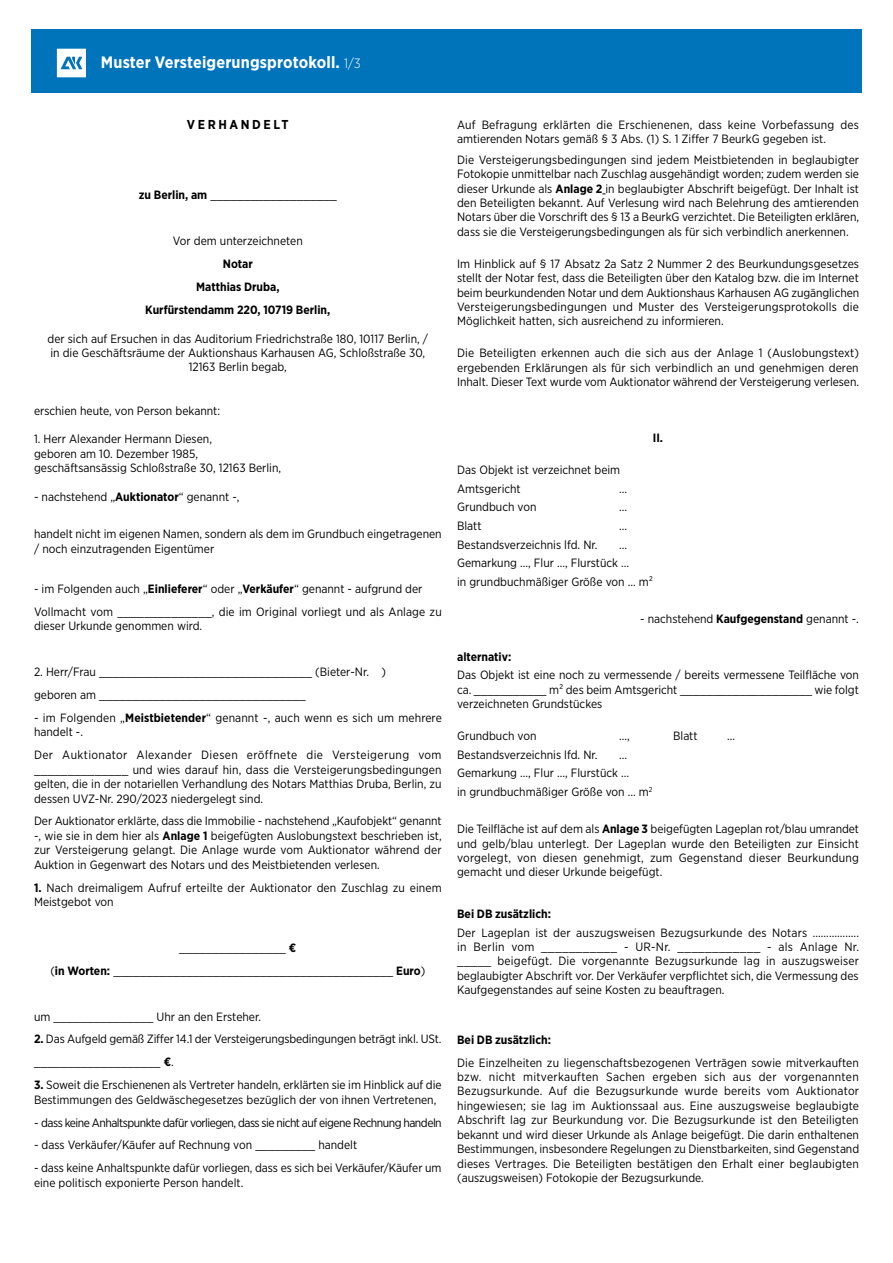
<style>
.page{position:relative;width:893px;height:1263px;background:#fff}
.page>*{position:absolute;margin:0;border:0;box-sizing:border-box;transform-origin:0 0}
.t1{font:700 16.5px "Gotham Narrow";letter-spacing:.01em;color:#fff}
.t2{font:700 12.9px "Gotham Narrow";letter-spacing:.2em;color:#000}
.t3{font:12px/14.4px "Gotham Narrow";color:#000}
.t4{font:700 12px/23px "Gotham Narrow";color:#000;text-align:center}
.t5{font:12px "Gotham Narrow";letter-spacing:-.04em;color:#000}
.s1{font-weight:300;font-size:13.5px}
.s2{font-weight:700}
</style>
<div class="page">
<div style="left:31px;top:30px;width:831px;height:63px;background:#0074bb"></div>
<svg style="left:57px;top:49px;width:29px;height:28px"></svg>
<h1 class="t1" style="left:101px;top:52px;width:262px">Muster Versteigerungsprotokoll. <span class="s1">1/3</span></h1>
<p class="t2" style="left:187px;top:117px;width:103px">VERHANDELT</p>
<p class="t3" style="left:139px;top:188px;width:200px"><span class="s2">zu Berlin, am</span> ___________________</p>
<p class="t3" style="left:173px;top:233px;width:131px">Vor dem unterzeichneten</p>
<p class="t4" style="left:145px;top:252px;width:187px">Notar<br>Matthias Druba,<br>Kurfürstendamm 220, 10719 Berlin,</p>
<p class="t3" style="left:48px;top:331px;width:382px;text-align:center">der sich auf Ersuchen in das Auditorium Friedrichstraße 180, 10117 Berlin, / in die Geschäftsräume der Auktionshaus Karhausen AG, Schloßstraße 30,<br>12163 Berlin begab,</p>
<p class="t3" style="left:34px;top:403px;width:188px">erschien heute, von Person bekannt:</p>
<p class="t3" style="left:34px;top:432px;width:249px">1. Herr Alexander Hermann Diesen,<br>geboren am 10. Dezember 1985, geschäftsansässig Schloßstraße 30, 12163 Berlin,</p>
<p class="t3" style="left:34px;top:489px;width:207px">- nachstehend „<span class="s2">Auktionator</span>“ genannt -,</p>
<p class="t3" style="left:34px;top:527px;width:409px">handelt nicht im eigenen Namen, sondern als dem im Grundbuch eingetragenen / noch einzutragenden Eigentümer</p>
<p class="t3" style="left:34px;top:577px;width:409px;line-height:23px">- im Folgenden auch „<span class="s2">Einlieferer</span>“ oder „<span class="s2">Verkäufer</span>“ genannt - aufgrund der<br>Vollmacht vom ______________, die im Original vorliegt und als Anlage zu</p>
<p class="t3" style="left:34px;top:619px;width:170px">dieser Urkunde genommen wird.</p>
<p class="t3" style="left:34px;top:660px;width:354px;line-height:23px">2. Herr/Frau ________________________________ (Bieter-Nr. ) geboren am _______________________________</p>
<p class="t3" style="left:34px;top:710px;width:409px">- im Folgenden „<span class="s2">Meistbietender</span>“ genannt -, auch wenn es sich um mehrere handelt -.</p>
<p class="t3" style="left:34px;top:748px;width:409px;text-align:justify">Der Auktionator Alexander Diesen eröffnete die Versteigerung vom ______________ und wies darauf hin, dass die Versteigerungsbedingungen gelten, die in der notariellen Verhandlung des Notars Matthias Druba, Berlin, zu dessen UVZ-Nr. 290/2023 niedergelegt sind.</p>
<p class="t3" style="left:34px;top:814px;width:409px;text-align:justify">Der Auktionator erklärte, dass die Immobilie - nachstehend „Kaufobjekt“ genannt -, wie sie in dem hier als <span class="s2">Anlage 1</span> beigefügten Auslobungstext beschrieben ist, zur Versteigerung gelangt. Die Anlage wurde vom Auktionator während der Auktion in Gegenwart des Notars und des Meistbietenden verlesen.</p>
<p class="t3" style="left:34px;top:880px;width:409px"><span class="s2">1.</span> Nach dreimaligem Aufruf erteilte der Auktionator den Zuschlag zu einem<br>Meistgebot von</p>
<p class="t3" style="left:50px;top:936px;width:376px;line-height:23px;text-align:center">________________ <span class="s2">€<br></span>(<span class="s2">in Worten:</span> __________________________________________ <span class="s2">Euro</span>)</p>
<p class="t3" style="left:34px;top:1009px;width:229px">um _______________ Uhr an den Ersteher.</p>
<p class="t3" style="left:34px;top:1027px;width:409px;line-height:23px"><span class="s2">2.</span> Das Aufgeld gemäß Ziffer 14.1 der Versteigerungsbedingungen beträgt inkl. USt. ___________________ <span class="s2">€</span>.</p>
<p class="t3" style="left:34px;top:1077px;width:409px"><span class="s2">3.</span> Soweit die Erschienenen als Vertreter handeln, erklärten sie im Hinblick auf die<br>Bestimmungen des Geldwäschegesetzes bezüglich der von ihnen Vertretenen,</p>
<p class="t5" style="left:34px;top:1115px;width:409px">- dass keine Anhaltspunkte dafür vorliegen, dass sie nicht auf eigene Rechnung handeln</p>
<p class="t3" style="left:34px;top:1138px;width:325px">- dass Verkäufer/Käufer auf Rechnung von _________ handelt</p>
<p class="t3" style="left:34px;top:1161px;width:409px">- dass keine Anhaltspunkte dafür vorliegen, dass es sich bei Verkäufer/Käufer um eine politisch exponierte Person handelt.</p>
<p class="t3" style="left:457px;top:117px;width:403px">Auf Befragung erklärten die Erschienenen, dass keine Vorbefassung des amtierenden Notars gemäß § 3 Abs. (1) S. 1 Ziffer 7 BeurkG gegeben ist.</p>
<p class="t3" style="left:457px;top:152px;width:404px;text-align:justify">Die Versteigerungsbedingungen sind jedem Meistbietenden in beglaubigter Fotokopie unmittelbar nach Zuschlag ausgehändigt worden; zudem werden sie dieser Urkunde als <span class="s2">Anlage 2</span> in beglaubigter Abschrift beigefügt. Der Inhalt ist den Beteiligten bekannt. Auf Verlesung wird nach Belehrung des amtierenden Notars über die Vorschrift des § 13 a BeurkG verzichtet. Die Beteiligten erklären, dass sie die Versteigerungsbedingungen als für sich verbindlich anerkennen.</p>
<p class="t3" style="left:457px;top:256px;width:404px;text-align:justify">Im Hinblick auf § 17 Absatz 2a Satz 2 Nummer 2 des Beurkundungsgesetzes stellt der Notar fest, dass die Beteiligten über den Katalog bzw. die im Internet beim beurkundenden Notar und dem Auktionshaus Karhausen AG zugänglichen Versteigerungsbedingungen und Muster des Versteigerungsprotokolls die Möglichkeit hatten, sich ausreichend zu informieren.</p>
<p class="t3" style="left:457px;top:346px;width:403px;text-align:justify">Die Beteiligten erkennen auch die sich aus der Anlage 1 (Auslobungstext) ergebenden Erklärungen als für sich verbindlich an und genehmigen deren Inhalt. Dieser Text wurde vom Auktionator während der Versteigerung verlesen.</p>
<p class="t3" style="left:457px;top:460px;width:165px;line-height:18.6px">Das Objekt ist verzeichnet beim<br>Amtsgericht</p>
<p class="t3" style="left:619px;top:481px;width:10px">…</p>
<p class="t4" style="left:653px;top:426px;width:12px">II.</p>
<p class="t3" style="left:457px;top:500px;width:81px">Grundbuch von</p>
<p class="t3" style="left:619px;top:500px;width:10px">…</p>
<p class="t3" style="left:457px;top:518px;width:26px">Blatt</p>
<p class="t3" style="left:619px;top:518px;width:10px">…</p>
<p class="t3" style="left:457px;top:537px;width:142px">Bestandsverzeichnis lfd. Nr.</p>
<p class="t3" style="left:457px;top:535px;width:197px;line-height:18.6px;text-indent:162px">…<br>Gemarkung …, Flur …, Flurstück …<br>in grundbuchmäßiger Größe von … m²</p>
<p class="t3" style="left:640px;top:611px;width:220px">- nachstehend <span class="s2">Kaufgegenstand</span> genannt -.</p>
<p class="t4" style="left:457px;top:645px;width:56px">alternativ:</p>
<p class="t3" style="left:457px;top:667px;width:403px;text-align:justify">Das Objekt ist eine noch zu vermessende / bereits vermessene Teilfläche von ca. ___________ m² des beim Amtsgericht ____________________ wie folgt verzeichneten Grundstückes</p>
<p class="t3" style="left:457px;top:728px;width:81px">Grundbuch von</p>
<p class="t3" style="left:619px;top:728px;width:12px">…,</p>
<p class="t3" style="left:673px;top:728px;width:26px">Blatt</p>
<p class="t3" style="left:727px;top:728px;width:10px">…</p>
<p class="t3" style="left:457px;top:747px;width:142px">Bestandsverzeichnis lfd. Nr.</p>
<p class="t3" style="left:457px;top:745px;width:197px;line-height:18.6px;text-indent:162px">…<br>Gemarkung …, Flur …, Flurstück …<br>in grundbuchmäßiger Größe von … m<sup>2</sup></p>
<p class="t3" style="left:457px;top:821px;width:404px;text-align:justify">Die Teilfläche ist auf dem als <span class="s2">Anlage 3</span> beigefügten Lageplan rot/blau umrandet und gelb/blau unterlegt. Der Lageplan wurde den Beteiligten zur Einsicht vorgelegt, von diesen genehmigt, zum Gegenstand dieser Beurkundung gemacht und dieser Urkunde beigefügt.</p>
<p class="t4" style="left:457px;top:902px;width:96px">Bei DB zusätzlich:</p>
<p class="t3" style="left:457px;top:925px;width:403px;text-align:justify">Der Lageplan ist der auszugsweisen Bezugsurkunde des Notars …………….. in Berlin vom ___________ - UR-Nr. ____________ - als Anlage Nr. _____ beigefügt. Die vorgenannte Bezugsurkunde lag in auszugsweiser beglaubigter Abschrift vor. Der Verkäufer verpflichtet sich, die Vermessung des Kaufgegenstandes auf seine Kosten zu beauftragen.</p>
<p class="t4" style="left:457px;top:1028px;width:96px">Bei DB zusätzlich:</p>
<p class="t3" style="left:457px;top:1055px;width:404px;text-align:justify">Die Einzelheiten zu liegenschaftsbezogenen Verträgen sowie mitverkauften bzw. nicht mitverkauften Sachen ergeben sich aus der vorgenannten Bezugsurkunde. Auf die Bezugsurkunde wurde bereits vom Auktionator hingewiesen; sie lag im Auktionssaal aus. Eine auszugsweise beglaubigte Abschrift lag zur Beurkundung vor. Die Bezugsurkunde ist den Beteiligten bekannt und wird dieser Urkunde als Anlage beigefügt. Die darin enthaltenen Bestimmungen, insbesondere Regelungen zu Dienstbarkeiten, sind Gegenstand dieses Vertrages. Die Beteiligten bestätigen den Erhalt einer beglaubigten (auszugsweisen) Fotokopie der Bezugsurkunde.</p>
</div>
